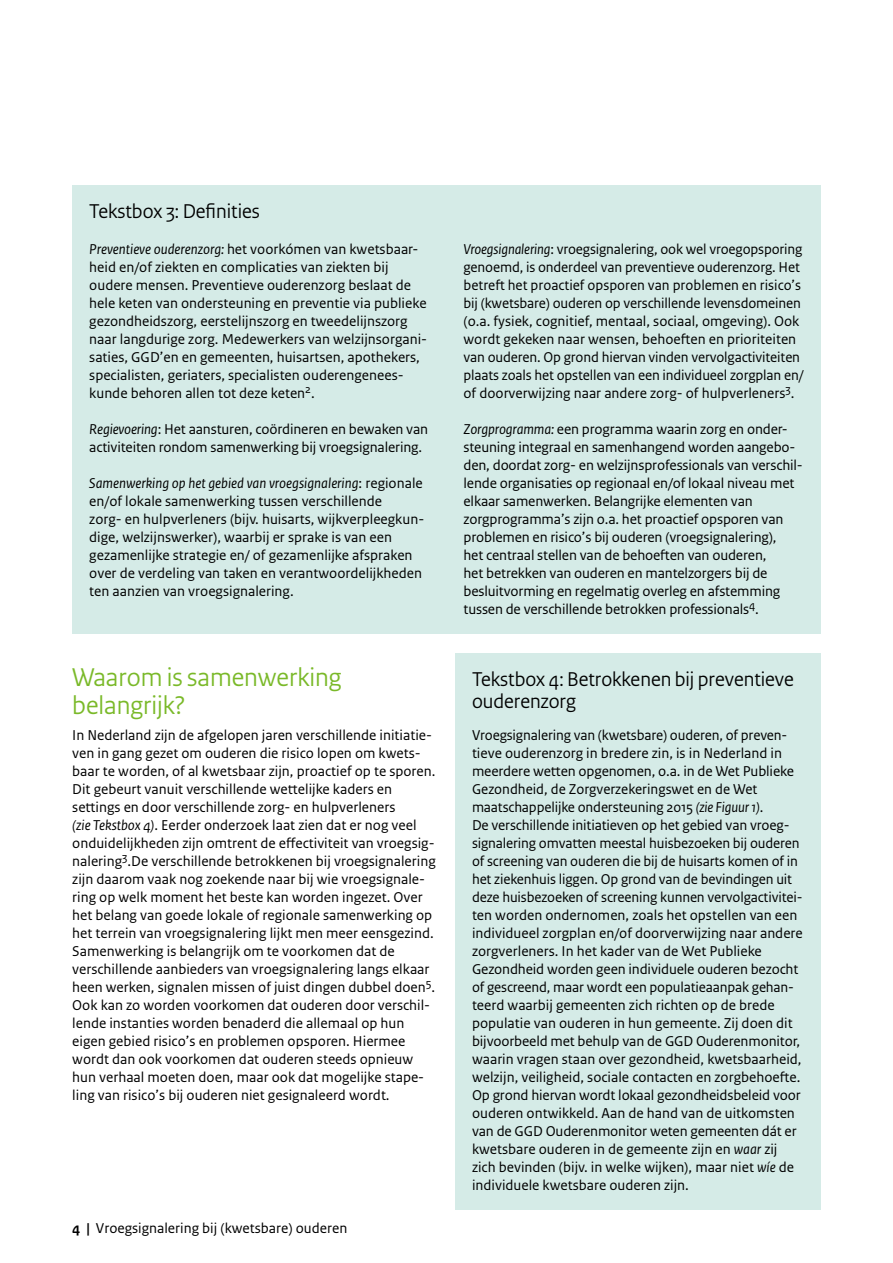
<style>
.page{position:relative;width:893px;height:1263px;background:#fff}
.page>*{position:absolute;margin:0;border:0;box-sizing:border-box;transform-origin:0 0}
._04_RIVM_Kop{font:27px/28.5px "Rijksoverheid Sans Heading";color:#7ab929}
._20_RIVM_Kader_Kop{font:21px/22.5px "Rijksoverheid Sans Heading";color:#000}
._22_RIVM_Kader_Brood{font:15px/18px "Rijksoverheid Sans Text";letter-spacing:-.01em;color:#000}
._10_RIVM_Broodtekst{font:15px/18px "Rijksoverheid Sans Text";color:#000}
.s1{font-style:italic}
.s2{font-weight:700}
</style>
<div class="page">
<div style="left:72px;top:185px;width:749px;height:59px;background:#d5ebe7"></div>
<div style="left:72px;top:237px;width:374px;height:199px;background:#d5ebe7"></div>
<div style="left:72px;top:417px;width:374px;height:55px;background:#d5ebe7"></div>
<div style="left:72px;top:471px;width:374px;height:145px;background:#d5ebe7"></div>
<div style="left:72px;top:597px;width:374px;height:37px;background:#d5ebe7"></div>
<div style="left:446px;top:237px;width:375px;height:181px;background:#d5ebe7"></div>
<div style="left:446px;top:417px;width:375px;height:217px;background:#d5ebe7"></div>
<div style="left:455px;top:653px;width:366px;height:82px;background:#d5ebe7"></div>
<div style="left:455px;top:723px;width:366px;height:487px;background:#d5ebe7"></div>
<h3 class="_20_RIVM_Kader_Kop" style="left:89px;top:200px;width:172px">Tekstbox 3: Definities</h3>
<p class="_22_RIVM_Kader_Brood" style="left:89px;top:240px;width:339px"><span class="s1">Preventieve ouderenzorg:</span> het voorkómen van kwetsbaar&shy;heid en/of ziekten en complicaties van ziekten bij oudere mensen. Preventieve ouderenzorg beslaat de hele keten van ondersteuning en preventie via publieke gezondheidszorg, eerstelijnszorg en tweedelijnszorg naar langdurige zorg. Medewerkers van welzijnsorgani&shy;saties, GGD’en en gemeenten, huisartsen, apothekers, specialisten, geriaters, specialisten ouderengenees&shy;kunde behoren allen tot deze keten<sup>2</sup>.</p>
<p class="_22_RIVM_Kader_Brood" style="left:89px;top:420px;width:340px"><span class="s1">Regievoering</span>: Het aansturen, coördineren en bewaken van activiteiten rondom samenwerking bij vroegsignalering.</p>
<p class="_22_RIVM_Kader_Brood" style="left:89px;top:474px;width:336px"><span class="s1">Samenwerking op het gebied van vroegsignalering</span>: regionale en/of lokale samenwerking tussen verschillende<br>zorg- en hulpverleners (bijv. huisarts, wijkverpleegkun&shy;dige, welzijnswerker), waarbij er sprake is van een gezamenlijke strategie en/ of gezamenlijke afspraken over de verdeling van taken en verantwoordelijkheden ten aanzien van vroegsignalering.</p>
<h2 class="_04_RIVM_Kop" style="left:72px;top:663px;width:271px">Waarom is samenwerking belangrijk?</h2>
<p class="_10_RIVM_Broodtekst" style="left:72px;top:726px;width:365px">In Nederland zijn de afgelopen jaren verschillende initiatie&shy;ven in gang gezet om ouderen die risico lopen om kwets&shy;baar te worden, of al kwetsbaar zijn, proactief op te sporen.<br>Dit gebeurt vanuit verschillende wettelijke kaders en settings en door verschillende zorg- en hulpverleners<br><span class="s1">(zie Tekstbox 4)</span>. Eerder onderzoek laat zien dat er nog veel onduidelijkheden zijn omtrent de effectiviteit van vroegsig&shy;nalering<sup>3</sup>.De verschillende betrokkenen bij vroegsignalering zijn daarom vaak nog zoekende naar bij wie vroegsignale&shy;ring op welk moment het beste kan worden ingezet. Over het belang van goede lokale of regionale samenwerking op het terrein van vroegsignalering lijkt men meer eensgezind.<br>Samenwerking is belangrijk om te voorkomen dat de verschillende aanbieders van vroegsignalering langs elkaar heen werken, signalen missen of juist dingen dubbel doen<sup>5</sup>.<br>Ook kan zo worden voorkomen dat ouderen door verschil&shy;lende instanties worden benaderd die allemaal op hun eigen gebied risico’s en problemen opsporen. Hiermee wordt dan ook voorkomen dat ouderen steeds opnieuw hun verhaal moeten doen, maar ook dat mogelijke stape&shy;ling van risico’s bij ouderen niet gesignaleerd wordt.</p>
<p class="_22_RIVM_Kader_Brood" style="left:72px;top:1219px;width:276px"><span class="s2">4 |</span> Vroegsignalering bij (kwetsbare) ouderen</p>
<p class="_22_RIVM_Kader_Brood" style="left:463px;top:240px;width:341px"><span class="s1">Vroegsignalering</span>: vroegsignalering, ook wel vroegopsporing genoemd, is onderdeel van preventieve ouderenzorg. Het betreft het proactief opsporen van problemen en risico’s bij (kwetsbare) ouderen op verschillende levensdomeinen (o.a. fysiek, cognitief, mentaal, sociaal, omgeving). Ook wordt gekeken naar wensen, behoeften en prioriteiten van ouderen. Op grond hiervan vinden vervolgactiviteiten plaats zoals het opstellen van een individueel zorgplan en/ of doorverwijzing naar andere zorg- of hulpverleners<sup>3</sup>.</p>
<p class="_22_RIVM_Kader_Brood" style="left:463px;top:420px;width:341px"><span class="s1">Zorgprogramma:</span> een programma waarin zorg en onder&shy;steuning integraal en samenhangend worden aangebo&shy;den, doordat zorg- en welzijnsprofessionals van verschil&shy;lende organisaties op regionaal en/of lokaal niveau met elkaar samenwerken. Belangrijke elementen van zorgprogramma’s zijn o.a. het proactief opsporen van problemen en risico’s bij ouderen (vroegsignalering),<br>het centraal stellen van de behoeften van ouderen,<br>het betrekken van ouderen en mantelzorgers bij de besluitvorming en regelmatig overleg en afstemming tussen de verschillende betrokken professionals<sup>4</sup>.</p>
<h3 class="_20_RIVM_Kader_Kop" style="left:472px;top:668px;width:323px">Tekstbox 4: Betrokkenen bij preventieve ouderenzorg</h3>
<p class="_22_RIVM_Kader_Brood" style="left:472px;top:726px;width:332px">Vroegsignalering van (kwetsbare) ouderen, of preven&shy;tieve ouderenzorg in bredere zin, is in Nederland in meerdere wetten opgenomen, o.a. in de Wet Publieke Gezondheid, de Zorgverzekeringswet en de Wet maatschappelijke ondersteuning 2015 <span class="s1">(zie Figuur 1)</span>.<br>De verschillende initiatieven op het gebied van vroeg&shy;signalering omvatten meestal huisbezoeken bij ouderen of screening van ouderen die bij de huisarts komen of in het ziekenhuis liggen. Op grond van de bevindingen uit deze huisbezoeken of screening kunnen vervolgactivitei&shy;ten worden ondernomen, zoals het opstellen van een individueel zorgplan en/of doorverwijzing naar andere zorgverleners. In het kader van de Wet Publieke Gezondheid worden geen individuele ouderen bezocht of gescreend, maar wordt een populatieaanpak gehan&shy;teerd waarbij gemeenten zich richten op de brede populatie van ouderen in hun gemeente. Zij doen dit bijvoorbeeld met behulp van de GGD Ouderenmonitor, waarin vragen staan over gezondheid, kwetsbaarheid, welzijn, veiligheid, sociale contacten en zorgbehoefte.<br>Op grond hiervan wordt lokaal gezondheidsbeleid voor ouderen ontwikkeld. Aan de hand van de uitkomsten van de GGD Ouderenmonitor weten gemeenten dát er kwetsbare ouderen in de gemeente zijn en <span class="s1">waar</span> zij zich bevinden (bijv. in welke wijken), maar niet <span class="s1">wíe</span> de individuele kwetsbare ouderen zijn.</p>
</div>
